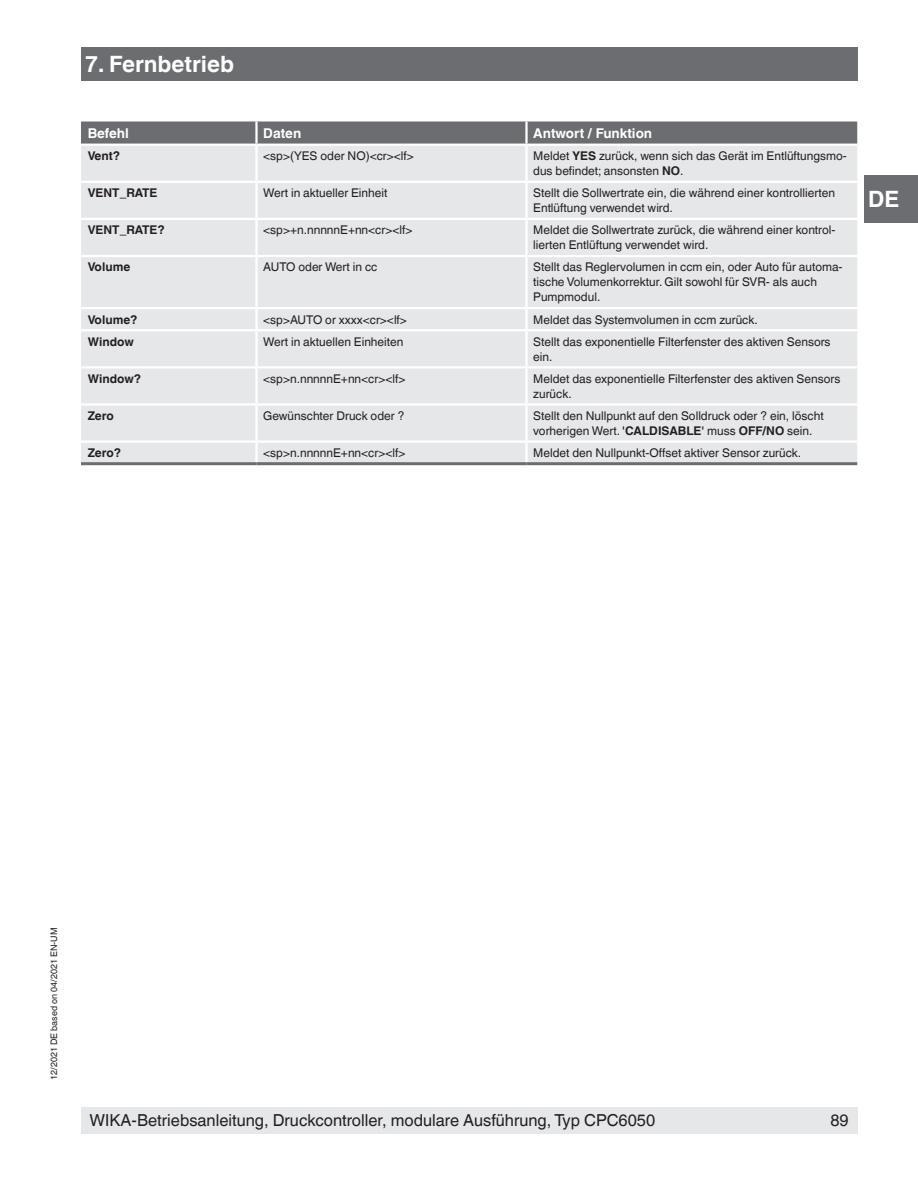
<style>
.page{position:relative;width:918px;height:1188px;background:#fff}
.page>*{position:absolute;margin:0;border:0;box-sizing:border-box;transform-origin:0 0}
.OI-Head{font:700 22.5px "Helvetica World";color:#fff}
.t1{font:16.5px "Helvetica World";color:#231f20}
.Tables_-_Headline{font:700 13.5px "Helvetica World";color:#fff}
.Tables_-_Running_tex{font:12px/15px "Helvetica World";color:#231f20}
.Tables_-_Running_tex-2{font:700 12px "Helvetica World";color:#231f20}
.t2{font:9px "Helvetica World";color:#231f20}
.s1{font-weight:700}
</style>
<div class="page">
<div style="left:81px;top:47px;width:776px;height:34px;background:#6c6d70"></div>
<div style="left:864px;top:176px;width:54px;height:47px;background:#6c6d70"></div>
<div style="left:81px;top:1107px;width:776px;height:27px;background:#e6e7e9"></div>
<div style="left:81px;top:122px;width:776px;height:22px;background:#6c6d70"></div>
<div style="left:81px;top:146px;width:776px;height:316px;background:#e6e7e9"></div>
<hr style="left:255px;top:122px;width:3px;height:22px;background:#fff">
<hr style="left:525px;top:122px;width:3px;height:22px;background:#fff">
<hr style="left:255px;top:146px;width:3px;height:35px;background:#fff">
<hr style="left:525px;top:146px;width:3px;height:35px;background:#fff">
<hr style="left:81px;top:181px;width:175px;height:2px;background:#fff">
<hr style="left:256px;top:181px;width:270px;height:2px;background:#fff">
<hr style="left:255px;top:183px;width:3px;height:35px;background:#fff">
<hr style="left:526px;top:181px;width:331px;height:2px;background:#fff">
<hr style="left:525px;top:183px;width:3px;height:35px;background:#fff">
<hr style="left:81px;top:218px;width:175px;height:2px;background:#fff">
<hr style="left:256px;top:218px;width:270px;height:2px;background:#fff">
<hr style="left:255px;top:220px;width:3px;height:35px;background:#fff">
<hr style="left:526px;top:218px;width:331px;height:2px;background:#fff">
<hr style="left:525px;top:220px;width:3px;height:35px;background:#fff">
<hr style="left:81px;top:255px;width:175px;height:2px;background:#fff">
<hr style="left:256px;top:255px;width:270px;height:2px;background:#fff">
<hr style="left:255px;top:257px;width:3px;height:50px;background:#fff">
<hr style="left:526px;top:255px;width:331px;height:2px;background:#fff">
<hr style="left:525px;top:257px;width:3px;height:50px;background:#fff">
<hr style="left:81px;top:307px;width:175px;height:2px;background:#fff">
<hr style="left:256px;top:307px;width:270px;height:2px;background:#fff">
<hr style="left:255px;top:309px;width:3px;height:20px;background:#fff">
<hr style="left:526px;top:307px;width:331px;height:2px;background:#fff">
<hr style="left:525px;top:309px;width:3px;height:20px;background:#fff">
<hr style="left:81px;top:329px;width:175px;height:2px;background:#fff">
<hr style="left:256px;top:329px;width:270px;height:2px;background:#fff">
<hr style="left:255px;top:331px;width:3px;height:35px;background:#fff">
<hr style="left:526px;top:329px;width:331px;height:2px;background:#fff">
<hr style="left:525px;top:331px;width:3px;height:35px;background:#fff">
<hr style="left:81px;top:366px;width:175px;height:2px;background:#fff">
<hr style="left:256px;top:366px;width:270px;height:2px;background:#fff">
<hr style="left:255px;top:368px;width:3px;height:35px;background:#fff">
<hr style="left:526px;top:366px;width:331px;height:2px;background:#fff">
<hr style="left:525px;top:368px;width:3px;height:35px;background:#fff">
<hr style="left:81px;top:403px;width:175px;height:3px;background:#fff">
<hr style="left:256px;top:403px;width:270px;height:3px;background:#fff">
<hr style="left:255px;top:406px;width:3px;height:34px;background:#fff">
<hr style="left:526px;top:403px;width:331px;height:3px;background:#fff">
<hr style="left:525px;top:406px;width:3px;height:34px;background:#fff">
<hr style="left:81px;top:440px;width:175px;height:3px;background:#fff">
<hr style="left:256px;top:440px;width:270px;height:3px;background:#fff">
<hr style="left:255px;top:443px;width:3px;height:19px;background:#fff">
<hr style="left:526px;top:440px;width:331px;height:3px;background:#fff">
<hr style="left:525px;top:443px;width:3px;height:19px;background:#fff">
<hr style="left:81px;top:462px;width:175px;height:3px;background:#6c6d70">
<hr style="left:256px;top:462px;width:270px;height:3px;background:#6c6d70">
<hr style="left:526px;top:462px;width:331px;height:3px;background:#6c6d70">
<p class="OI-Head" style="left:85px;top:51px;width:150px">7. Fernbetrieb</p>
<p class="Tables_-_Headline" style="left:88px;top:125px;width:43px">Befehl</p>
<p class="Tables_-_Headline" style="left:263px;top:125px;width:40px">Daten</p>
<p class="Tables_-_Headline" style="left:533px;top:125px;width:120px">Antwort / Funktion</p>
<p class="Tables_-_Running_tex-2" style="left:88px;top:149px;width:34px">Vent?</p>
<p class="Tables_-_Running_tex" style="left:263px;top:148px;width:152px">&lt;sp&gt;(YES oder NO)&lt;cr&gt;&lt;lf&gt;</p>
<p class="Tables_-_Running_tex" style="left:533px;top:148px;width:315px">Meldet <span class="s1">YES</span> zurück, wenn sich das Gerät im Entlüftungsmo&shy;dus befindet; ansonsten <span class="s1">NO</span>.</p>
<p class="Tables_-_Running_tex-2" style="left:88px;top:186px;width:71px">VENT_RATE</p>
<p class="Tables_-_Running_tex" style="left:263px;top:186px;width:126px">Wert in aktueller Einheit</p>
<p class="Tables_-_Running_tex" style="left:533px;top:186px;width:303px">Stellt die Sollwertrate ein, die während einer kontrollierten<br>Entlüftung verwendet wird.</p>
<p class="Tables_-_Running_tex-2" style="left:88px;top:223px;width:78px">VENT_RATE?</p>
<p class="Tables_-_Running_tex" style="left:263px;top:223px;width:151px">&lt;sp&gt;+n.nnnnnE+nn&lt;cr&gt;&lt;lf&gt;</p>
<p class="Tables_-_Running_tex" style="left:533px;top:223px;width:304px">Meldet die Sollwertrate zurück, die während einer kontrol&shy;lierten Entlüftung verwendet wird.</p>
<p class="Tables_-_Running_tex-2" style="left:88px;top:260px;width:44px">Volume</p>
<p class="Tables_-_Running_tex" style="left:263px;top:260px;width:116px">AUTO oder Wert in cc</p>
<p class="Tables_-_Running_tex" style="left:533px;top:260px;width:311px">Stellt das Reglervolumen in ccm ein, oder Auto für automa&shy;tische Volumenkorrektur. Gilt sowohl für SVR- als auch<br>Pumpmodul.</p>
<p class="Tables_-_Running_tex-2" style="left:88px;top:312px;width:51px">Volume?</p>
<p class="Tables_-_Running_tex" style="left:263px;top:312px;width:145px">&lt;sp&gt;AUTO or xxxx&lt;cr&gt;&lt;lf&gt;</p>
<p class="Tables_-_Running_tex" style="left:533px;top:312px;width:226px">Meldet das Systemvolumen in ccm zurück.</p>
<p class="Tables_-_Running_tex-2" style="left:88px;top:334px;width:48px">Window</p>
<p class="Tables_-_Running_tex" style="left:263px;top:334px;width:142px">Wert in aktuellen Einheiten</p>
<p class="Tables_-_Running_tex" style="left:533px;top:334px;width:299px">Stellt das exponentielle Filterfenster des aktiven Sensors ein.</p>
<p class="Tables_-_Running_tex-2" style="left:88px;top:372px;width:55px">Window?</p>
<p class="Tables_-_Running_tex" style="left:263px;top:371px;width:144px">&lt;sp&gt;n.nnnnnE+nn&lt;cr&gt;&lt;lf&gt;</p>
<p class="Tables_-_Running_tex" style="left:533px;top:371px;width:309px">Meldet das exponentielle Filterfenster des aktiven Sensors zurück.</p>
<p class="Tables_-_Running_tex-2" style="left:88px;top:409px;width:27px">Zero</p>
<p class="Tables_-_Running_tex" style="left:263px;top:408px;width:143px">Gewünschter Druck oder ?</p>
<p class="Tables_-_Running_tex" style="left:533px;top:408px;width:292px">Stellt den Nullpunkt auf den Solldruck oder ? ein, löscht vorherigen Wert. <span class="s1">'CALDISABLE'</span> muss <span class="s1">OFF/NO</span> sein.</p>
<p class="Tables_-_Running_tex-2" style="left:88px;top:446px;width:35px">Zero?</p>
<p class="Tables_-_Running_tex" style="left:263px;top:445px;width:144px">&lt;sp&gt;n.nnnnnE+nn&lt;cr&gt;&lt;lf&gt;</p>
<p class="Tables_-_Running_tex" style="left:533px;top:445px;width:270px">Meldet den Nullpunkt-Offset aktiver Sensor zurück.</p>
<h1 class="OI-Head" style="left:868px;top:186px;width:33px">DE</h1>
<p class="t2" style="left:49px;top:1080px;width:154px;rotate:-90deg">12/2021 DE based on 04/2021 EN-UM</p>
<h2 class="t1" style="left:90px;top:1111px;width:567px">WIKA-Betriebsanleitung, Druckcontroller, modulare Ausführung, Typ CPC6050</h2>
<h2 class="t1" style="left:830px;top:1111px;width:20px">89</h2>
</div>
